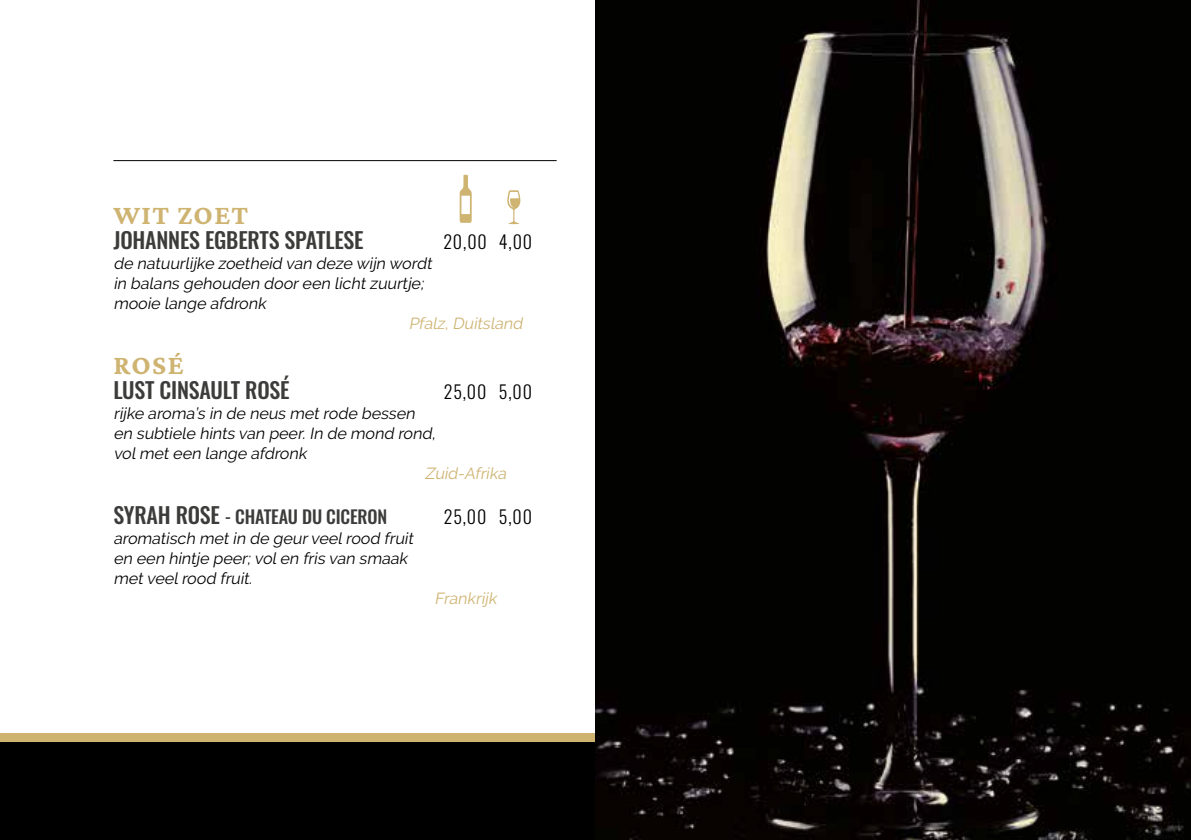
<style>
.page{position:relative;width:1191px;height:840px;background:#fff}
.page>*{position:absolute;margin:0;border:0;box-sizing:border-box;transform-origin:0 0}
.t1{font:700 28px "Crimson Pro";letter-spacing:.05em;color:#ceb371}
.t2{font:500 22px "Oswald";letter-spacing:-.01em;color:#3c3c3b}
.t3{font:300 18px "Oswald";letter-spacing:.05em;color:#000}
.t4{font:500 18px "Oswald";letter-spacing:-.01em;color:#3c3c3b}
.t5{font:italic 16px/20px "Raleway";color:#000}
.t6{font:italic 16px "Raleway";color:#ceb371}
.s1{font-size:22px}
</style>
<div class="page">
<div style="left:0;top:741px;width:604px;height:98px;background:#000"></div>
<div style="left:0;top:733px;width:604px;height:8px;background:#ceb371"></div>
<img style="left:595px;top:0;width:596px;height:839px">
<hr style="left:113px;top:160px;width:443px;height:1px;background:#000">
<svg style="left:460px;top:175px;width:12px;height:48px"></svg>
<svg style="left:507px;top:190px;width:13px;height:34px"></svg>
<h1 class="t1" style="left:113px;top:200px;width:136px">WIT ZOET</h1>
<h2 class="t2" style="left:113px;top:225px;width:252px">JOHANNES EGBERTS SPATLESE</h2>
<p class="t3" style="left:443px;top:234px;width:90px">20,00 4,00</p>
<p class="t5" style="left:113px;top:253px;width:323px">de natuurlij ke zoetheid van deze wij n wordt in balans gehouden dooreen licht zuurtje; mooie lange afdronk</p>
<p class="t6" style="left:409px;top:314px;width:118px">Pfalz,Duitsland</p>
<h1 class="t1" style="left:113px;top:350px;width:72px">ROSÉ</h1>
<h2 class="t2" style="left:113px;top:375px;width:178px">LUST CINSAULT ROSÉ</h2>
<p class="t3" style="left:444px;top:384px;width:90px">25,00 5,00</p>
<p class="t5" style="left:113px;top:403px;width:327px">rij ke aroma’s in de neus metrode bessen en subtiele hints van peer.In de mond rond, volmeteen lange afdronk</p>
<p class="t6" style="left:425px;top:464px;width:86px">Zuid-Afrika</p>
<p class="t4" style="left:113px;top:504px;width:275px"><span class="s1">SYRAH ROSE</span> - CHATEAU DU CICERON</p>
<p class="t3" style="left:444px;top:509px;width:90px">25,00 5,00</p>
<p class="t5" style="left:113px;top:529px;width:304px">aromatisch met in de geurveel rood fruit en een hintje peer;volen fris van smaak met veel rood fruit.</p>
<p class="t6" style="left:434px;top:589px;width:67px">Frankrij k</p>
</div>
